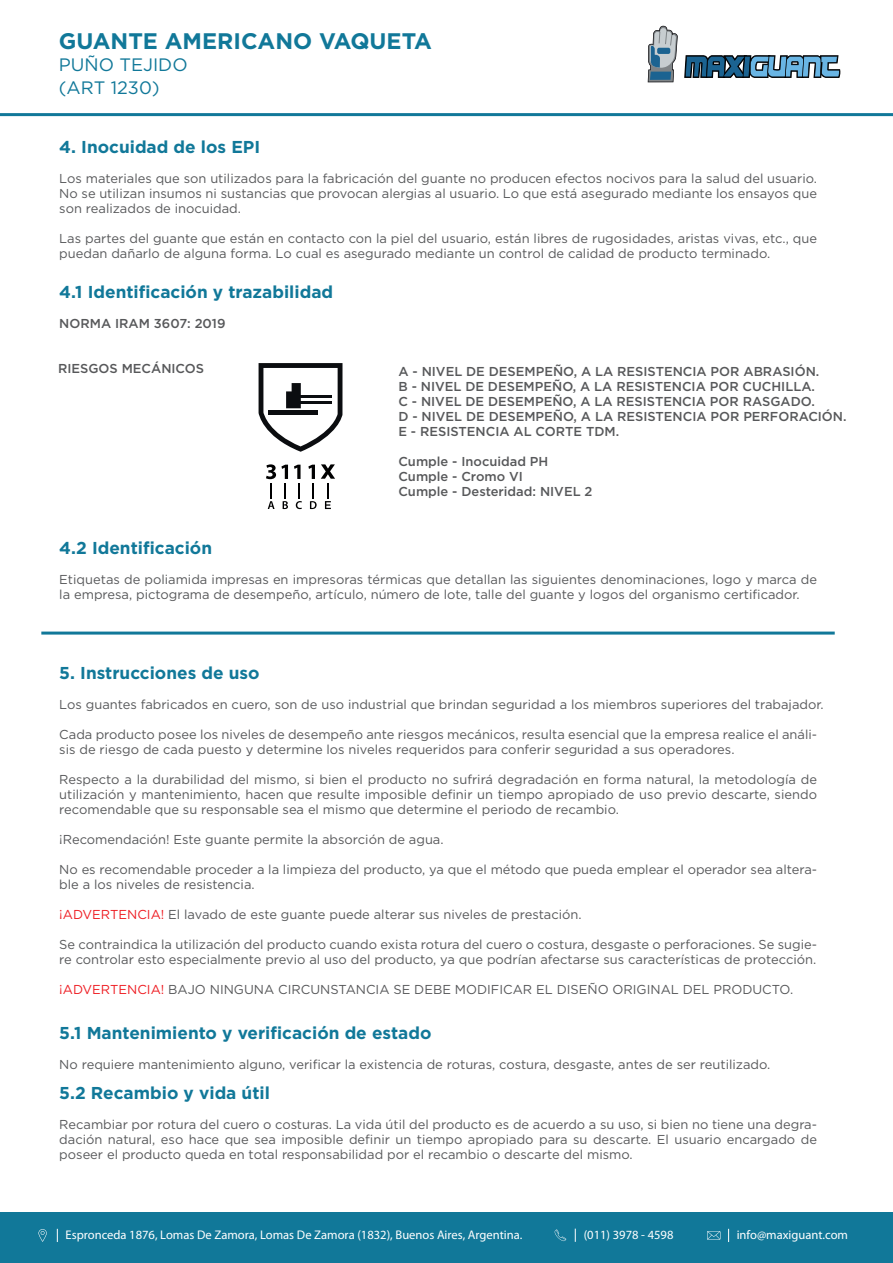
<style>
.page{position:relative;width:893px;height:1263px;background:#fff}
.page>*{position:absolute;margin:0;border:0;box-sizing:border-box;transform-origin:0 0}
.t1{font:700 22.5px "Gotham";color:#117899}
.t2{font:18px/22.5px "Gotham";color:#117899}
.t3{font:700 17.25px "Gotham";color:#117899}
.t4{font:12.9px/15px "Gotham";color:#57585a}
.t5{font:500 12.9px/15px "Gotham";color:#57585a}
.t6{font:12.6px "Myriad Pro";color:#fff}
.s1{color:#ee1d23}
</style>
<div class="page">
<hr style="left:41px;top:631px;width:794px;height:3px;background:#117899">
<hr style="left:0;top:113px;width:893px;height:3px;background:#117899">
<div style="left:0;top:1212px;width:893px;height:51px;background:#117899"></div>
<svg style="left:554px;top:1229px;width:12px;height:12px"></svg>
<svg style="left:575px;top:1228px;width:1px;height:14px"></svg>
<svg style="left:707px;top:1231px;width:13px;height:9px"></svg>
<svg style="left:728px;top:1229px;width:1px;height:13px"></svg>
<svg style="left:38px;top:1229px;width:9px;height:13px"></svg>
<svg style="left:57px;top:1229px;width:1px;height:13px"></svg>
<svg style="left:684px;top:55px;width:156px;height:23px;background:#4b7590"></svg>
<svg style="left:648px;top:26px;width:30px;height:56px"></svg>
<svg style="left:259px;top:363px;width:83px;height:89px"></svg>
<svg style="left:266px;top:464px;width:22px;height:45px"></svg>
<svg style="left:294px;top:465px;width:8px;height:44px"></svg>
<svg style="left:308px;top:464px;width:27px;height:45px"></svg>
<h1 class="t1" style="left:59px;top:26px;width:375px">GUANTE AMERICANO VAQUETA</h1>
<h2 class="t2" style="left:59px;top:53px;width:130px">PUÑO TEJIDO (ART 1230)</h2>
<h3 class="t3" style="left:59px;top:135px;width:202px">4. Inocuidad de los EPI</h3>
<p class="t4" style="left:59px;top:170px;width:759px;text-align:justify">Los materiales que son utilizados para la fabricación del guante no producen efectos nocivos para la salud del usuario.<br>No se utilizan insumos ni sustancias que provocan alergias al usuario. Lo que está asegurado mediante los ensayos que son realizados de inocuidad.</p>
<p class="t4" style="left:59px;top:230px;width:759px">Las partes del guante que están en contacto con la piel del usuario, están libres de rugosidades, aristas vivas, etc., que puedan dañarlo de alguna forma. Lo cual es asegurado mediante un control de calidad de producto terminado.</p>
<h3 class="t3" style="left:59px;top:281px;width:275px">4.1 Identificación y trazabilidad</h3>
<p class="t5" style="left:59px;top:316px;width:168px">NORMA IRAM 3607: 2019</p>
<p class="t5" style="left:58px;top:361px;width:147px">RIESGOS MECÁNICOS</p>
<p class="t5" style="left:398px;top:364px;width:450px">A - NIVEL DE DESEMPEÑO, A LA RESISTENCIA POR ABRASIÓN.<br>B - NIVEL DE DESEMPEÑO, A LA RESISTENCIA POR CUCHILLA.<br>C - NIVEL DE DESEMPEÑO, A LA RESISTENCIA POR RASGADO.<br>D - NIVEL DE DESEMPEÑO, A LA RESISTENCIA POR PERFORACIÓN.<br>E - RESISTENCIA AL CORTE TDM.</p>
<p class="t5" style="left:398px;top:454px;width:195px">Cumple - Inocuidad PH<br>Cumple - Cromo VI<br>Cumple - Desteridad: NIVEL 2</p>
<h3 class="t3" style="left:59px;top:536px;width:154px">4.2 Identificación</h3>
<p class="t4" style="left:59px;top:572px;width:759px">Etiquetas de poliamida impresas en impresoras térmicas que detallan las siguientes denominaciones, logo y marca de la empresa, pictograma de desempeño, artículo, número de lote, talle del guante y logos del organismo certificador.</p>
<h3 class="t3" style="left:59px;top:661px;width:202px">5. Instrucciones de uso</h3>
<p class="t4" style="left:59px;top:696px;width:766px">Los guantes fabricados en cuero, son de uso industrial que brindan seguridad a los miembros superiores del trabajador.</p>
<p class="t4" style="left:59px;top:726px;width:759px">Cada producto posee los niveles de desempeño ante riesgos mecánicos, resulta esencial que la empresa realice el análi&shy;sis de riesgo de cada puesto y determine los niveles requeridos para conferir seguridad a sus operadores.</p>
<p class="t4" style="left:59px;top:771px;width:759px;text-align:justify">Respecto a la durabilidad del mismo, si bien el producto no sufrirá degradación en forma natural, la metodología de utilización y mantenimiento, hacen que resulte imposible definir un tiempo apropiado de uso previo descarte, siendo recomendable que su responsable sea el mismo que determine el periodo de recambio.</p>
<p class="t4" style="left:59px;top:831px;width:386px">¡Recomendación! Este guante permite la absorción de agua.</p>
<p class="t4" style="left:59px;top:861px;width:759px">No es recomendable proceder a la limpieza del producto, ya que el método que pueda emplear el operador sea altera&shy;ble a los niveles de resistencia.</p>
<p class="t4" style="left:59px;top:906px;width:524px"><span class="s1">¡ADVERTENCIA!</span> El lavado de este guante puede alterar sus niveles de prestación.</p>
<p class="t4" style="left:59px;top:936px;width:759px">Se contraindica la utilización del producto cuando exista rotura del cuero o costura, desgaste o perforaciones. Se sugie&shy;re controlar esto especialmente previo al uso del producto, ya que podrían afectarse sus características de protección.</p>
<p class="t4" style="left:59px;top:981px;width:735px"><span class="s1">¡ADVERTENCIA!</span> BAJO NINGUNA CIRCUNSTANCIA SE DEBE MODIFICAR EL DISEÑO ORIGINAL DEL PRODUCTO.</p>
<h3 class="t3" style="left:59px;top:1021px;width:374px">5.1 Mantenimiento y verificación de estado</h3>
<p class="t4" style="left:59px;top:1056px;width:713px">No requiere mantenimiento alguno, verificar la existencia de roturas, costura, desgaste, antes de ser reutilizado.</p>
<h3 class="t3" style="left:59px;top:1081px;width:212px">5.2 Recambio y vida útil</h3>
<p class="t4" style="left:59px;top:1116px;width:759px;text-align:justify">Recambiar por rotura del cuero o costuras. La vida útil del producto es de acuerdo a su uso, si bien no tiene una degra&shy;dación natural, eso hace que sea imposible definir un tiempo apropiado para su descarte. El usuario encargado de poseer el producto queda en total responsabilidad por el recambio o descarte del mismo.</p>
<p class="t6" style="left:66px;top:1227px;width:458px">Espronceda 1876, Lomas De Zamora, Lomas De Zamora (1832), Buenos Aires, Argentina.</p>
<p class="t6" style="left:584px;top:1227px;width:91px">(011) 3978 - 4598</p>
<p class="t6" style="left:737px;top:1227px;width:113px">info@maxiguant.com</p>
</div>
